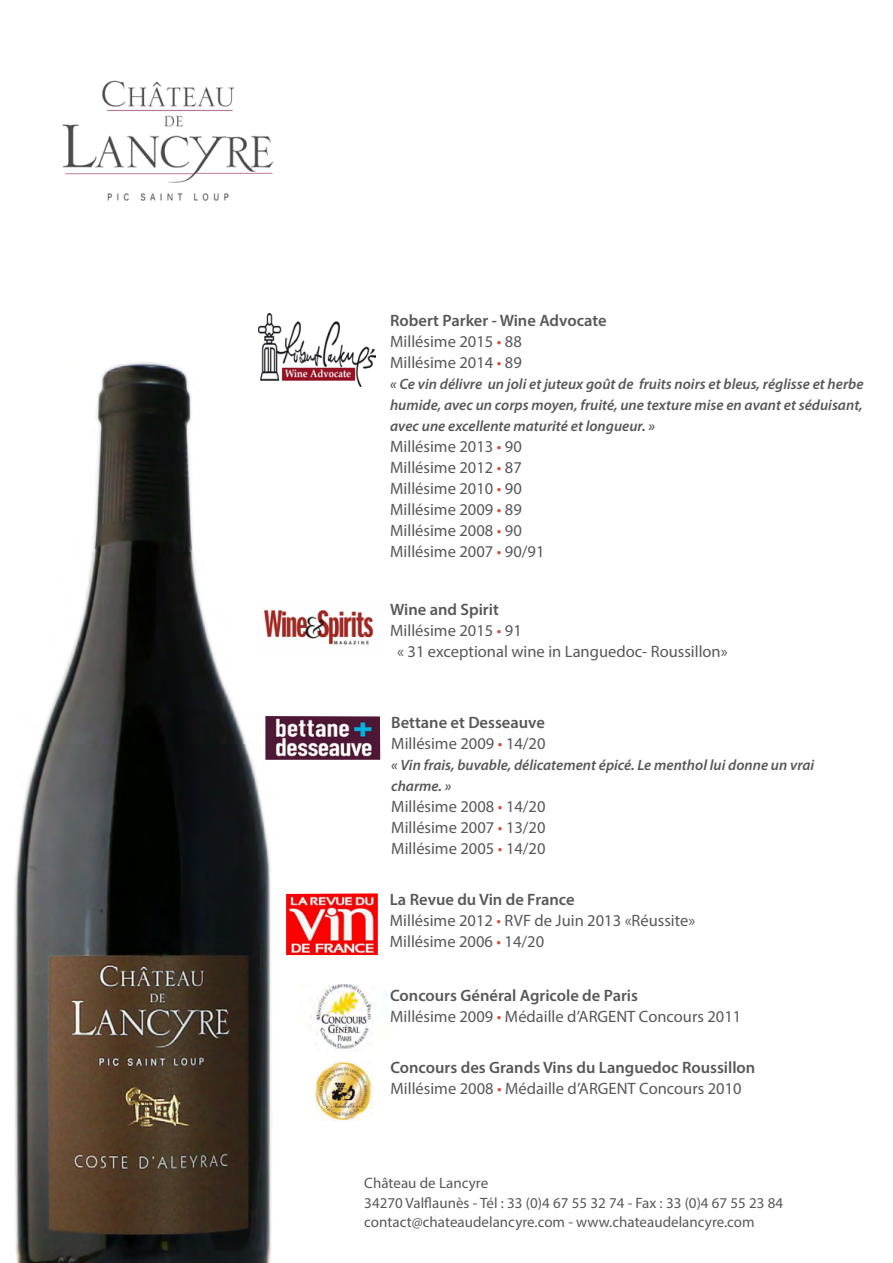
<style>
.page{position:relative;width:893px;height:1263px;background:#fff}
.page>*{position:absolute;margin:0;border:0;box-sizing:border-box;transform-origin:0 0}
.t1{font:16.5px/21px "Myriad Pro";color:#58585a}
.t2{font:600 16.5px/21px "Myriad Pro";color:#58585a}
.t3{font:italic 600 15px/21px "Myriad Pro";color:#58585a}
.t4{font:15px/19.5px "Myriad Pro";color:#58585a}
.s1{font-weight:600}
.s2{color:#d65038}
.s3{font-weight:400}
.s4{font-weight:400;color:#d65038}
</style>
<div class="page">
<img style="left:14px;top:362px;width:257px;height:901px">
<img style="left:265px;top:716px;width:115px;height:44px">
<img style="left:286px;top:893px;width:92px;height:62px">
<img style="left:258px;top:314px;width:118px;height:72px">
<img style="left:311px;top:984px;width:77px;height:66px">
<img style="left:62px;top:80px;width:212px;height:121px">
<img style="left:256px;top:604px;width:118px;height:47px">
<img style="left:314px;top:1062px;width:59px;height:58px">
<p class="t1" style="left:390px;top:310px;width:218px"><span class="s1">Robert Parker - Wine Advocate<br></span>Millésime 2015 <span class="s2">•</span> 88<br>Millésime 2014 <span class="s2">•</span> 89</p>
<p class="t3" style="left:390px;top:373px;width:475px;text-align:justify">« Ce vin délivre un joli et juteux goût de fruits noirs et bleus, réglisse et herbe humide, avec un corps moyen, fruité, une texture mise en avant et séduisant, avec une excellente maturité et longueur. »</p>
<p class="t1" style="left:390px;top:436px;width:156px">Millésime 2013 <span class="s2">•</span> 90<br>Millésime 2012 <span class="s2">•</span> 87<br>Millésime 2010 <span class="s2">•</span> 90<br>Millésime 2009 <span class="s2">•</span> 89<br>Millésime 2008 <span class="s2">•</span> 90<br>Millésime 2007 <span class="s2">•</span> 90/91</p>
<p class="t2" style="left:390px;top:598px;width:110px">Wine and Spirit</p>
<p class="t1" style="left:390px;top:619px;width:133px">Millésime 2015 <span class="s2">•</span> 91</p>
<p class="t1" style="left:397px;top:640px;width:332px">« 31 exceptional wine in Languedoc- Roussillon»</p>
<p class="t2" style="left:391px;top:711px;width:156px">Bettane et Desseauve<br><span class="s3">Millésime 2009</span> <span class="s4">•</span> <span class="s3">14/20</span></p>
<p class="t3" style="left:391px;top:754px;width:425px">« Vin frais, buvable, délicatement épicé. Le menthol lui donne un vrai charme. »</p>
<p class="t1" style="left:391px;top:795px;width:156px;text-align:justify">Millésime 2008 <span class="s2">•</span> 14/20<br>Millésime 2007 <span class="s2">•</span> 13/20<br>Millésime 2005 <span class="s2">•</span> 14/20</p>
<p class="t1" style="left:390px;top:889px;width:307px"><span class="s1">La Revue du Vin de France<br></span>Millésime 2012 <span class="s2">•</span> RVF de Juin 2013 «Réussite»<br>Millésime 2006 <span class="s2">•</span> 14/20</p>
<p class="t1" style="left:390px;top:984px;width:353px"><span class="s1">Concours Général Agricole de Paris<br></span>Millésime 2009 <span class="s2">•</span> Médaille d’ARGENT Concours 2011</p>
<p class="t2" style="left:390px;top:1056px;width:366px">Concours des Grands Vins du Languedoc Roussillon<br><span class="s3">Millésime 2008</span> <span class="s4">•</span> <span class="s3">Médaille d’ARGENT Concours 2010</span></p>
<p class="t4" style="left:364px;top:1173px;width:420px">Château de Lancyre<br>34270 Valflaunès - Tél : 33 (0)4 67 55 32 74 - Fax : 33 (0)4 67 55 23 84 contact@chateaudelancyre.com - www.chateaudelancyre.com</p>
</div>
